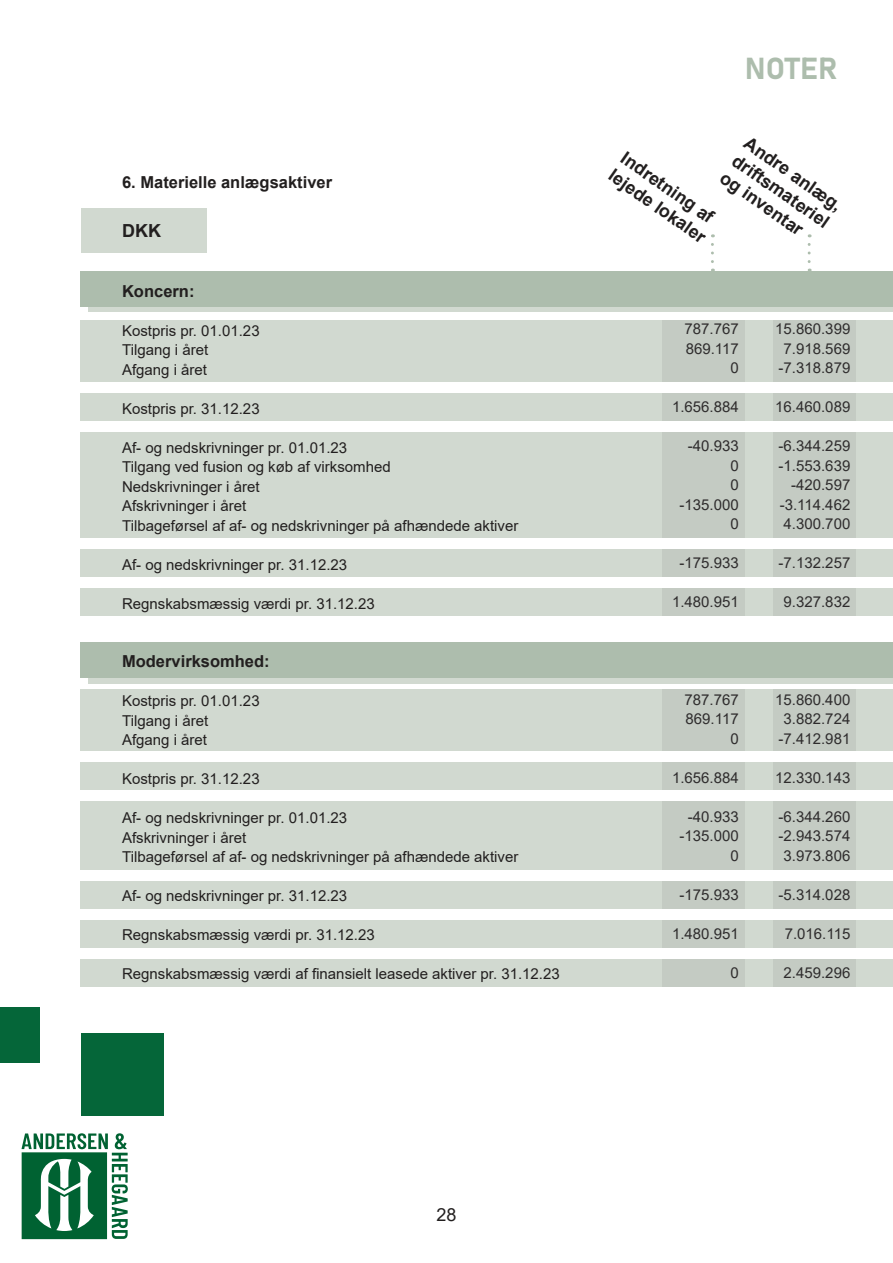
<style>
.page{position:relative;width:893px;height:1263px;background:#fff}
.page>*{position:absolute;margin:0;border:0;box-sizing:border-box;transform-origin:0 0}
.t1{font:30px "Bahnschrift";color:#adbdad}
.t2{font:700 18px/21px "Arial";color:#221f1f}
.t3{font:18px "Arial";color:#221f1f}
.t4{font:700 16.5px "Arial";color:#221f1f}
.t5{font:15px/19.5px "Arial";color:#221f1f;text-align:right}
</style>
<div class="page">
<div style="left:81px;top:1033px;width:82px;height:83px;background:#056639"></div>
<div style="left:0;top:1008px;width:39px;height:55px;background:#056639"></div>
<svg style="left:22px;top:1133px;width:106px;height:106px"></svg>
<div style="left:88px;top:648px;width:805px;height:35px;background:#d1d9d0"></div>
<div style="left:81px;top:643px;width:812px;height:35px;background:#adbdad"></div>
<div style="left:81px;top:393px;width:812px;height:28px;background:#d1d9d0"></div>
<div style="left:81px;top:762px;width:812px;height:27px;background:#d1d9d0"></div>
<div style="left:81px;top:549px;width:812px;height:28px;background:#d1d9d0"></div>
<div style="left:81px;top:920px;width:812px;height:27px;background:#d1d9d0"></div>
<div style="left:81px;top:881px;width:812px;height:27px;background:#d1d9d0"></div>
<div style="left:81px;top:588px;width:812px;height:28px;background:#d1d9d0"></div>
<div style="left:81px;top:959px;width:812px;height:27px;background:#d1d9d0"></div>
<div style="left:81px;top:432px;width:812px;height:106px;background:#d1d9d0"></div>
<div style="left:81px;top:801px;width:812px;height:68px;background:#d1d9d0"></div>
<div style="left:81px;top:208px;width:125px;height:45px;background:#d1d9d0"></div>
<div style="left:88px;top:277px;width:805px;height:35px;background:#d1d9d0"></div>
<div style="left:81px;top:272px;width:812px;height:35px;background:#adbdad"></div>
<div style="left:81px;top:320px;width:812px;height:62px;background:#d1d9d0"></div>
<div style="left:81px;top:689px;width:812px;height:61px;background:#d1d9d0"></div>
<svg style="left:711px;top:244px;width:3px;height:28px"></svg>
<svg style="left:808px;top:244px;width:3px;height:28px"></svg>
<div style="left:662px;top:320px;width:82px;height:62px;background:#c4cbc3"></div>
<div style="left:662px;top:689px;width:82px;height:61px;background:#c4cbc3"></div>
<div style="left:662px;top:432px;width:82px;height:106px;background:#c4cbc3"></div>
<div style="left:662px;top:801px;width:82px;height:68px;background:#c4cbc3"></div>
<div style="left:662px;top:393px;width:82px;height:28px;background:#c4cbc3"></div>
<div style="left:662px;top:762px;width:82px;height:27px;background:#c4cbc3"></div>
<div style="left:662px;top:549px;width:82px;height:28px;background:#c4cbc3"></div>
<div style="left:662px;top:920px;width:82px;height:27px;background:#c4cbc3"></div>
<div style="left:662px;top:881px;width:82px;height:27px;background:#c4cbc3"></div>
<div style="left:662px;top:588px;width:82px;height:28px;background:#c4cbc3"></div>
<div style="left:662px;top:959px;width:82px;height:27px;background:#c4cbc3"></div>
<div style="left:773px;top:320px;width:83px;height:62px;background:#c4cbc3"></div>
<div style="left:773px;top:689px;width:83px;height:61px;background:#c4cbc3"></div>
<div style="left:773px;top:432px;width:83px;height:106px;background:#c4cbc3"></div>
<div style="left:773px;top:801px;width:83px;height:68px;background:#c4cbc3"></div>
<div style="left:773px;top:393px;width:83px;height:28px;background:#c4cbc3"></div>
<div style="left:773px;top:762px;width:83px;height:27px;background:#c4cbc3"></div>
<div style="left:773px;top:549px;width:83px;height:28px;background:#c4cbc3"></div>
<div style="left:773px;top:920px;width:83px;height:27px;background:#c4cbc3"></div>
<div style="left:773px;top:881px;width:83px;height:27px;background:#c4cbc3"></div>
<div style="left:773px;top:588px;width:83px;height:28px;background:#c4cbc3"></div>
<div style="left:773px;top:959px;width:83px;height:27px;background:#c4cbc3"></div>
<p class="t4" style="left:122px;top:175px;width:212px">6. Materielle anlægsaktiver</p>
<p class="t2" style="left:122px;top:221px;width:40px">DKK</p>
<p class="t4" style="left:122px;top:284px;width:74px">Koncern:</p>
<p class="t5" style="left:122px;top:322px;width:139px;text-align:left">Kostpris pr. 01.01.23<br>Tilgang i året<br>Afgang i året</p>
<p class="t5" style="left:122px;top:400px;width:139px">Kostpris pr. 31.12.23</p>
<p class="t5" style="left:122px;top:439px;width:398px;text-align:left">Af- og nedskrivninger pr. 01.01.23<br>Tilgang ved fusion og køb af virksomhed<br>Nedskrivninger i året<br>Afskrivninger i året<br>Tilbageførsel af af- og nedskrivninger på afhændede aktiver</p>
<p class="t5" style="left:122px;top:556px;width:227px">Af- og nedskrivninger pr. 31.12.23</p>
<p class="t5" style="left:122px;top:595px;width:254px">Regnskabsmæssig værdi pr. 31.12.23</p>
<p class="t4" style="left:122px;top:655px;width:149px">Modervirksomhed:</p>
<p class="t5" style="left:122px;top:692px;width:139px;text-align:left">Kostpris pr. 01.01.23<br>Tilgang i året<br>Afgang i året</p>
<p class="t5" style="left:122px;top:770px;width:139px">Kostpris pr. 31.12.23</p>
<p class="t5" style="left:122px;top:809px;width:398px;text-align:left">Af- og nedskrivninger pr. 01.01.23<br>Afskrivninger i året<br>Tilbageførsel af af- og nedskrivninger på afhændede aktiver</p>
<p class="t5" style="left:122px;top:887px;width:227px">Af- og nedskrivninger pr. 31.12.23</p>
<p class="t5" style="left:122px;top:926px;width:254px">Regnskabsmæssig værdi pr. 31.12.23</p>
<p class="t5" style="left:122px;top:964px;width:439px">Regnskabsmæssig værdi af finansielt leasede aktiver pr. 31.12.23</p>
<h1 class="t1" style="left:745px;top:51px;width:94px">NOTER</h1>
<p class="t2" style="left:751px;top:134px;width:117px;text-align:justify;rotate:35deg">Andre anlæg, driftsmateriel og inventar</p>
<p class="t2" style="left:628px;top:149px;width:116px;rotate:35deg">Indretning af lejede lokaler</p>
<p class="t5" style="left:684px;top:320px;width:56px">787.767<br>869.117<br>0</p>
<p class="t5" style="left:672px;top:398px;width:68px">1.656.884</p>
<p class="t5" style="left:679px;top:437px;width:61px">-40.933<br>0<br>0 -135.000<br>0</p>
<p class="t5" style="left:679px;top:554px;width:61px">-175.933</p>
<p class="t5" style="left:672px;top:593px;width:68px">1.480.951</p>
<p class="t5" style="left:684px;top:691px;width:56px">787.767<br>869.117<br>0</p>
<p class="t5" style="left:672px;top:769px;width:68px">1.656.884</p>
<p class="t5" style="left:679px;top:808px;width:61px">-40.933 -135.000<br>0</p>
<p class="t5" style="left:679px;top:886px;width:61px">-175.933</p>
<p class="t5" style="left:672px;top:925px;width:68px">1.480.951</p>
<p class="t5" style="left:730px;top:964px;width:10px">0</p>
<p class="t5" style="left:775px;top:320px;width:77px;text-align:center">15.860.399<br>7.918.569 -7.318.879</p>
<p class="t5" style="left:775px;top:398px;width:77px">16.460.089</p>
<p class="t5" style="left:779px;top:437px;width:73px">-6.344.259 -1.553.639 -420.597 -3.114.462<br>4.300.700</p>
<p class="t5" style="left:779px;top:554px;width:73px">-7.132.257</p>
<p class="t5" style="left:784px;top:593px;width:68px">9.327.832</p>
<p class="t5" style="left:775px;top:691px;width:77px;text-align:center">15.860.400<br>3.882.724 -7.412.981</p>
<p class="t5" style="left:775px;top:769px;width:77px">12.330.143</p>
<p class="t5" style="left:779px;top:808px;width:73px;text-align:center">-6.344.260 -2.943.574<br>3.973.806</p>
<p class="t5" style="left:779px;top:886px;width:73px">-5.314.028</p>
<p class="t5" style="left:785px;top:925px;width:67px">7.016.115</p>
<p class="t5" style="left:784px;top:964px;width:68px">2.459.296</p>
<p class="t3" style="left:436px;top:1207px;width:22px">28</p>
</div>
